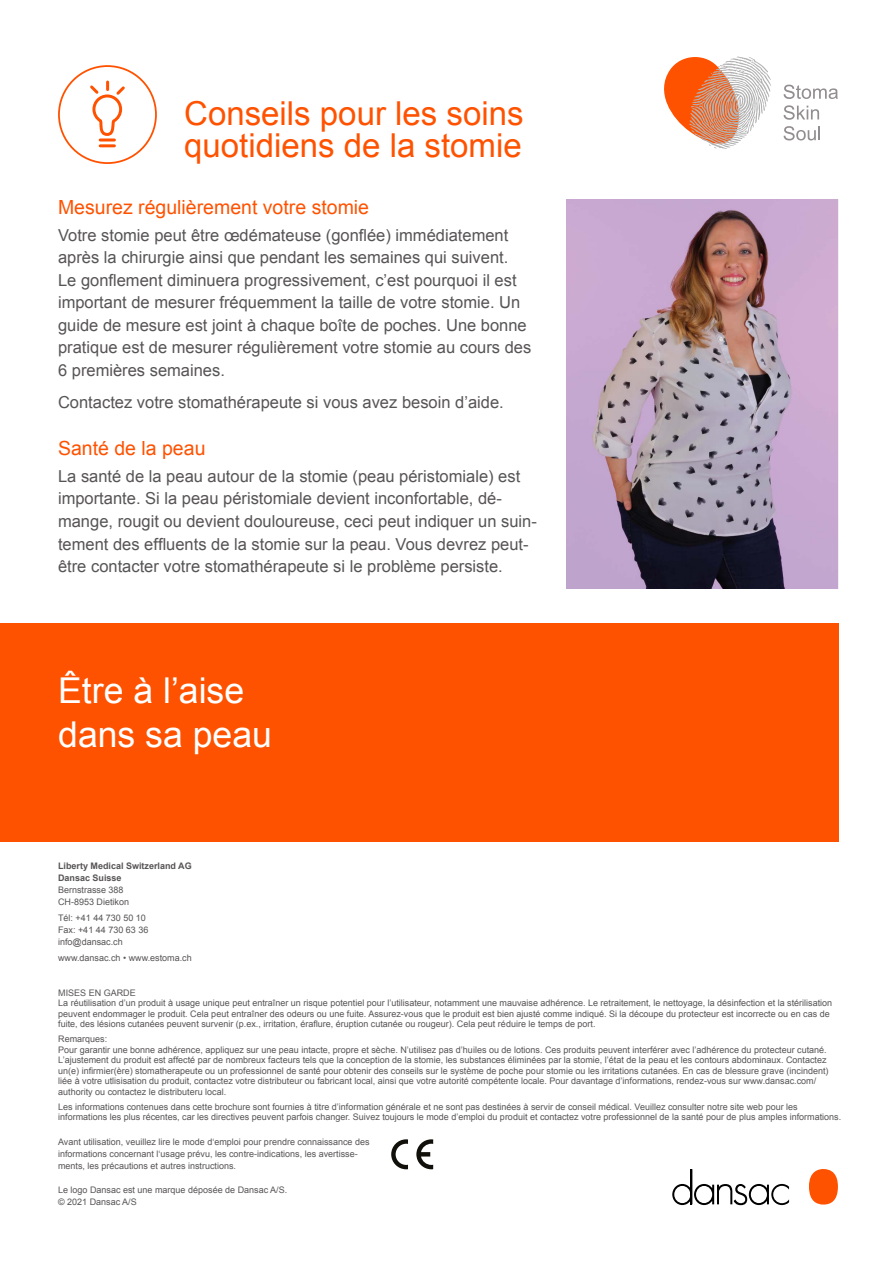
<style>
.page{position:relative;width:893px;height:1263px;background:#fff}
.page>*{position:absolute;margin:0;border:0;box-sizing:border-box;transform-origin:0 0}
.t1{font:35.55px/43.8px "Arial";color:#fff}
.t2{font:33px/31.5px "Arial";color:#ff5200}
.t3{font:19.5px "Arial";color:#ff5200}
.t4{font:16.5px/22.5px "Arial";color:#575455}
.t5{font:9px/10.5px "Arial";color:#575455}
.t6{font:700 9px/12px "Arial";color:#575455}
</style>
<div class="page">
<div style="left:0;top:623px;width:839px;height:219px;background:#ff5200"></div>
<svg style="left:664px;top:57px;width:107px;height:92px"></svg>
<svg style="left:784px;top:85px;width:54px;height:14px"></svg>
<svg style="left:784px;top:105px;width:35px;height:15px"></svg>
<svg style="left:784px;top:126px;width:36px;height:14px"></svg>
<div style="left:58px;top:65px;width:99px;height:99px;border:2px solid #ff5200;border-radius:50%"></div>
<svg style="left:90px;top:80px;width:35px;height:68px"></svg>
<img style="left:567px;top:200px;width:271px;height:388px">
<svg style="left:391px;top:1139px;width:17px;height:30px"></svg>
<svg style="left:416px;top:1139px;width:17px;height:30px"></svg>
<svg style="left:672px;top:1169px;width:117px;height:36px"></svg>
<div style="left:809px;top:1169px;width:29px;height:35px;background:#ff5200;border-radius:50%"></div>
<h2 class="t2" style="left:184px;top:98px;width:341px">Conseils pour les soins quotidiens de la stomie</h2>
<h3 class="t3" style="left:58px;top:194px;width:313px">Mesurez régulièrement votre stomie</h3>
<p class="t4" style="left:58px;top:224px;width:475px">Votre stomie peut être œdémateuse (gonflée) immédiatement après la chirurgie ainsi que pendant les semaines qui suivent.<br>Le gonflement diminuera progressivement, c’est pourquoi il est important de mesurer fréquemment la taille de votre stomie. Un guide de mesure est joint à chaque boîte de poches. Une bonne pratique est de mesurer régulièrement votre stomie au cours des 6 premières semaines.</p>
<h3 class="t4" style="left:58px;top:391px;width:447px">Contactez votre stomathérapeute si vous avez besoin d’aide.</h3>
<h3 class="t3" style="left:58px;top:436px;width:149px">Santé de la peau</h3>
<p class="t4" style="left:58px;top:465px;width:480px">La santé de la peau autour de la stomie (peau péristomiale) est importante. Si la peau péristomiale devient inconfortable, dé&shy;mange, rougit ou devient douloureuse, ceci peut indiquer un suin&shy;tement des effluents de la stomie sur la peau. Vous devrez peut&shy;être contacter votre stomathérapeute si le problème persiste.</p>
<h1 class="t1" style="left:58px;top:669px;width:215px">Être à l’aise dans sa peau</h1>
<p class="t6" style="left:58px;top:860px;width:135px">Liberty Medical Switzerland AG<br>Dansac Suisse</p>
<p class="t5" style="left:58px;top:883px;width:73px;line-height:12px">Bernstrasse 388<br>CH-8953 Dietikon</p>
<p class="t5" style="left:58px;top:912px;width:92px;line-height:12px">Tél: +41 44 730 50 10<br>Fax: +41 44 730 63 36 info@dansac.ch</p>
<p class="t5" style="left:58px;top:953px;width:135px">www.dansac.ch • www.estoma.ch</p>
<p class="t5" style="left:58px;top:988px;width:775px">MISES EN GARDE<br>La réutilisation d’un produit à usage unique peut entraîner un risque potentiel pour l’utilisateur, notamment une mauvaise adhérence. Le retraitement, le nettoyage, la désinfection et la stérilisation peuvent endommager le produit. Cela peut entraîner des odeurs ou une fuite. Assurez-vous que le produit est bien ajusté comme indiqué. Si la découpe du protecteur est incorrecte ou en cas de fuite, des lésions cutanées peuvent survenir (p.ex., irritation, éraflure, éruption cutanée ou rougeur). Cela peut réduire le temps de port.</p>
<p class="t5" style="left:58px;top:1034px;width:772px">Remarques:<br>Pour garantir une bonne adhérence, appliquez sur une peau intacte, propre et sèche. N’utilisez pas d’huiles ou de lotions. Ces produits peuvent interférer avec l’adhérence du protecteur cutané.<br>L’ajustement du produit est affecté par de nombreux facteurs tels que la conception de la stomie, les substances éliminées par la stomie, l’état de la peau et les contours abdominaux. Contactez un(e) infirmier(ère) stomatherapeute ou un professionnel de santé pour obtenir des conseils sur le système de poche pour stomie ou les irritations cutanées. En cas de blessure grave (incindent) liée à votre utlisisation du produit, contactez votre distributeur ou fabricant local, ainsi que votre autorité compétente locale. Pour davantage d’informations, rendez-vous sur www.dansac.com/ authority ou contactez le distributeru local.</p>
<p class="t5" style="left:58px;top:1101px;width:784px">Les informations contenues dans cette brochure sont fournies à titre d’information générale et ne sont pas destinées à servir de conseil médical. Veuillez consulter notre site web pour les informations les plus récentes, car les directives peuvent parfois changer. Suivez toujours le mode d’emploi du produit et contactez votre professionnel de la santé pour de plus amples informations.</p>
<p class="t5" style="left:58px;top:1136px;width:313px;line-height:12px">Avant utilisation, veuillez lire le mode d‘emploi pour prendre connaissance des informations concernant l‘usage prévu, les contre-indications, les avertisse&shy;ments, les précautions et autres instructions.</p>
<p class="t5" style="left:58px;top:1184px;width:231px;line-height:12px">Le logo Dansac est une marque déposée de Dansac A/S. © 2021 Dansac A/S</p>
</div>
